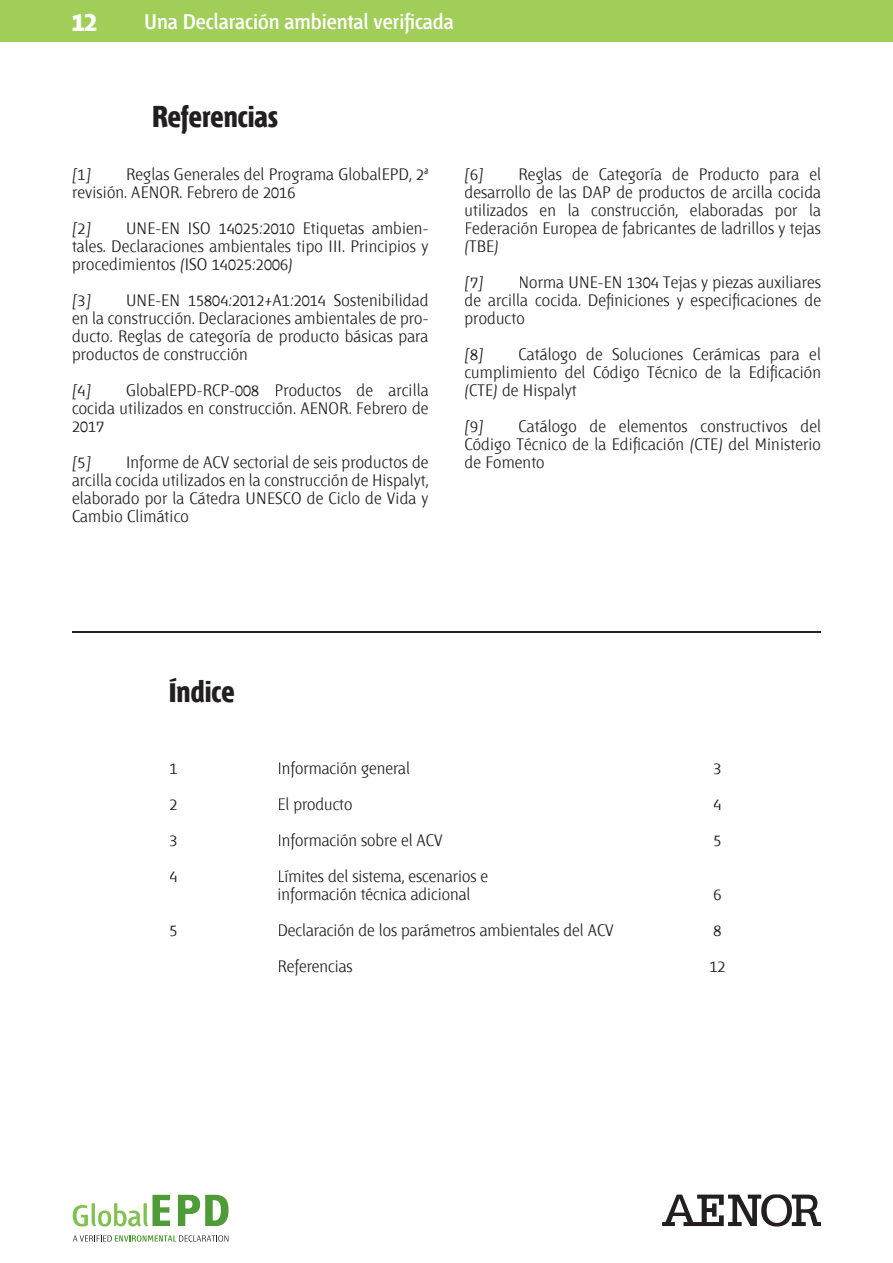
<style>
.page{position:relative;width:893px;height:1263px;background:#fff}
.page>*{position:absolute;margin:0;border:0;box-sizing:border-box;transform-origin:0 0}
.t1{font:30px "AENOR Fontana ND Titulares";color:#231f20}
.t2{font:27px "AENOR Fontana ND Titulares";color:#fff}
.t3{font:21px "AENOR Fontana ND Demibold";color:#fff}
.t4{font:16.5px/18px "AENOR Fontana ND";letter-spacing:.01em;color:#231f20;text-align:justify}
</style>
<div class="page">
<div style="left:0;top:0;width:893px;height:42px;background:#a1ce59"></div>
<svg style="left:73px;top:1235px;width:155px;height:7px"></svg>
<svg style="left:73px;top:1195px;width:97px;height:31px"></svg>
<svg style="left:178px;top:1195px;width:51px;height:31px"></svg>
<svg style="left:662px;top:1194px;width:159px;height:32px"></svg>
<hr style="left:72px;top:631px;width:749px;height:1px;background:#231f20">
<h2 class="t2" style="left:72px;top:9px;width:27px">12</h2>
<p class="t3" style="left:144px;top:12px;width:311px">Una Declaración ambiental verificada</p>
<h1 class="t1" style="left:152px;top:102px;width:127px">Referencias</h1>
<p class="t4" style="left:72px;top:166px;width:358px;text-indent:54px">Reglas Generales del Programa GlobalEPD, 2ª revisión. AENOR. Febrero de 2016</p>
<p class="t4" style="left:72px;top:220px;width:21px">[2]</p>
<p class="t4" style="left:72px;top:166px;width:21px">[1]</p>
<p class="t4" style="left:72px;top:220px;width:358px;text-indent:54px">UNE-EN ISO 14025:2010 Etiquetas ambien&shy;tales. Declaraciones ambientales tipo III. Principios y procedimientos (ISO 14025:2006)</p>
<p class="t4" style="left:72px;top:292px;width:21px">[3]</p>
<p class="t4" style="left:72px;top:292px;width:358px;text-indent:54px">UNE-EN 15804:2012+A1:2014 Sostenibilidad en la construcción. Declaraciones ambientales de pro&shy;ducto. Reglas de categoría de producto básicas para productos de construcción</p>
<p class="t4" style="left:72px;top:382px;width:21px">[4]</p>
<p class="t4" style="left:72px;top:382px;width:358px;text-indent:54px">GlobalEPD-RCP-008 Productos de arcilla cocida utilizados en construcción. AENOR. Febrero de 2017</p>
<p class="t4" style="left:72px;top:454px;width:21px">[5]</p>
<p class="t4" style="left:72px;top:454px;width:358px;text-indent:54px">Informe de ACV sectorial de seis productos de arcilla cocida utilizados en la construcción de Hispalyt, elaborado por la Cátedra UNESCO de Ciclo de Vida y Cambio Climático</p>
<p class="t4" style="left:464px;top:166px;width:358px;text-indent:54px">Reglas de Categoría de Producto para el desarrollo de las DAP de productos de arcilla cocida utilizados en la construcción, elaboradas por la Federación Europea de fabricantes de ladrillos y tejas (TBE)</p>
<p class="t4" style="left:464px;top:274px;width:21px">[7]</p>
<p class="t4" style="left:464px;top:166px;width:21px">[6]</p>
<p class="t4" style="left:464px;top:274px;width:358px;text-indent:54px">Norma UNE-EN 1304 Tejas y piezas auxiliares de arcilla cocida. Definiciones y especificaciones de producto</p>
<p class="t4" style="left:464px;top:346px;width:21px">[8]</p>
<p class="t4" style="left:464px;top:346px;width:358px;text-indent:54px">Catálogo de Soluciones Cerámicas para el cumplimiento del Código Técnico de la Edificación (CTE) de Hispalyt</p>
<p class="t4" style="left:464px;top:418px;width:21px">[9]</p>
<p class="t4" style="left:464px;top:418px;width:358px;text-indent:54px">Catálogo de elementos constructivos del Código Técnico de la Edificación (CTE) del Ministerio de Fomento</p>
<h1 class="t1" style="left:169px;top:678px;width:67px">Índice</h1>
<p class="t4" style="left:170px;top:760px;width:9px">1</p>
<p class="t4" style="left:277px;top:760px;width:134px">Información general</p>
<p class="t4" style="left:714px;top:760px;width:9px">3</p>
<p class="t4" style="left:170px;top:796px;width:9px">2</p>
<p class="t4" style="left:277px;top:796px;width:76px">El producto</p>
<p class="t4" style="left:714px;top:796px;width:9px">4</p>
<p class="t4" style="left:170px;top:832px;width:9px">3</p>
<p class="t4" style="left:277px;top:832px;width:166px">Información sobre el ACV</p>
<p class="t4" style="left:714px;top:832px;width:9px">5</p>
<p class="t4" style="left:170px;top:868px;width:9px">4</p>
<p class="t4" style="left:277px;top:868px;width:212px">Límites del sistema, escenarios e información técnica adicional</p>
<p class="t4" style="left:714px;top:886px;width:9px">6</p>
<p class="t4" style="left:170px;top:922px;width:9px">5</p>
<p class="t4" style="left:277px;top:922px;width:338px">Declaración de los parámetros ambientales del ACV</p>
<p class="t4" style="left:714px;top:922px;width:9px">8</p>
<p class="t4" style="left:277px;top:958px;width:77px">Referencias</p>
<p class="t4" style="left:709px;top:958px;width:17px">12</p>
</div>
